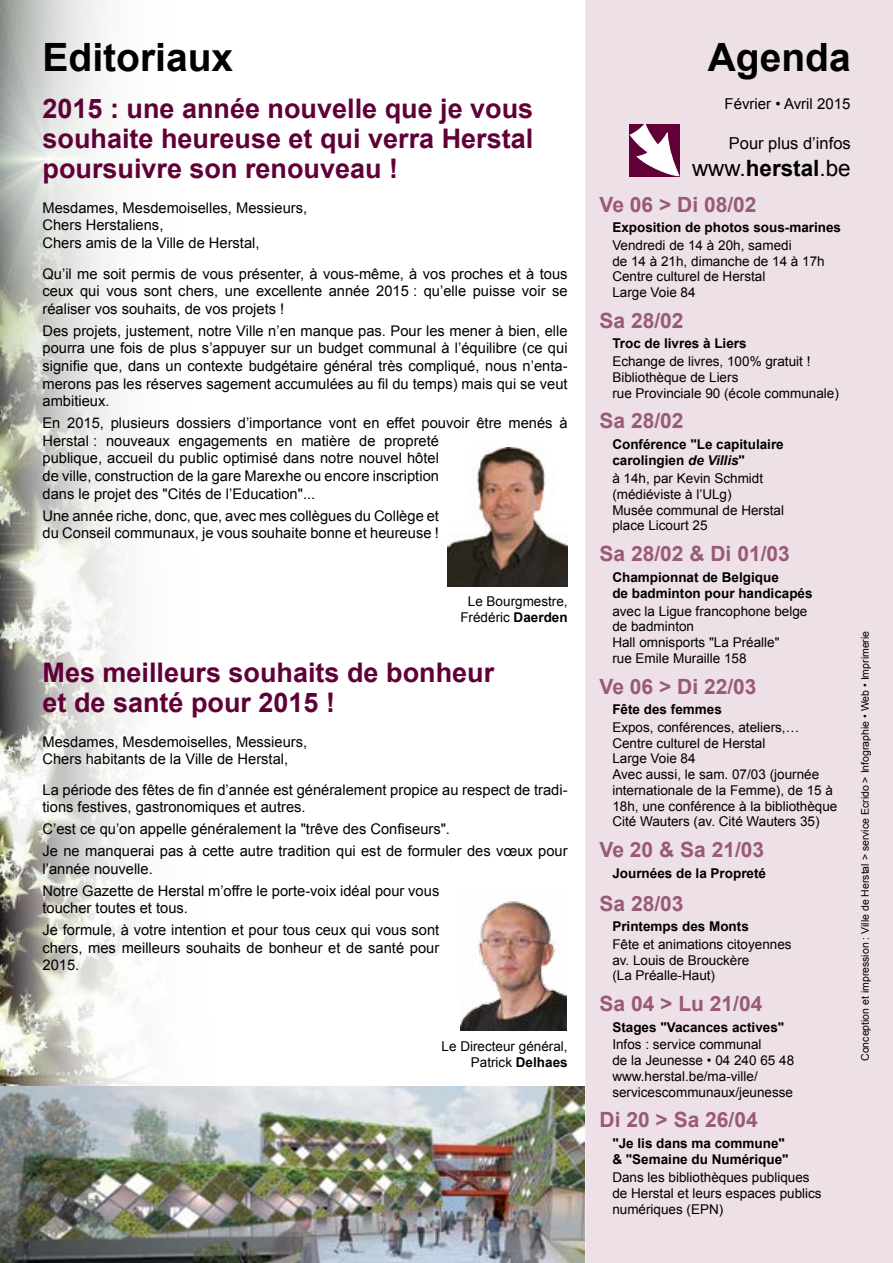
<style>
.page{position:relative;width:893px;height:1263px;background:#fff}
.page>*{position:absolute;margin:0;border:0;box-sizing:border-box;transform-origin:0 0}
.t1{font:700 39px "Arial";color:#000}
.t2{font:700 27px/30px "Arial";color:#600037;text-align:justify}
.t3{font:22.5px "Arial";color:#000}
.t4{font:700 21px "Arial";color:#985a78}
.t5{font:16.5px "Arial";color:#000}
.t6{font:15px "Arial";color:#000}
.t7{font:14.7px/17.7px "Arial";color:#000}
.t8{font:13.5px/15.8px "Arial";color:#000}
.t9{font:700 13.5px/16.2px "Arial";color:#000}
.t10{font:10.5px "Arial";color:#000}
.s1{font-weight:700}
.s2{font-style:italic}
</style>
<div class="page">
<div style="left:585px;top:0;width:308px;height:1263px;background:#ede0e7"></div>
<img style="left:0;top:0;width:461px;height:1086px">
<img style="left:448px;top:447px;width:119px;height:140px">
<svg style="left:629px;top:124px;width:51px;height:53px"></svg>
<img style="left:461px;top:901px;width:105px;height:130px">
<img style="left:0;top:1086px;width:585px;height:177px">
<h1 class="t1" style="left:43px;top:32px;width:192px">Editoriaux</h1>
<h1 class="t1" style="left:708px;top:32px;width:145px">Agenda</h1>
<h2 class="t2" style="left:43px;top:95px;width:492px">2015 : une année nouvelle que je vous souhaite heureuse et qui verra Herstal poursuivre son renouveau !</h2>
<p class="t7" style="left:43px;top:199px;width:266px">Mesdames, Mesdemoiselles, Messieurs,<br>Chers Herstaliens,<br>Chers amis de la Ville de Herstal,</p>
<p class="t7" style="left:43px;top:265px;width:527px;text-align:justify">Qu’il me soit permis de vous présenter, à vous-même, à vos proches et à tous ceux qui vous sont chers, une excellente année 2015 : qu’elle puisse voir se réaliser vos souhaits, de vos projets !</p>
<p class="t7" style="left:43px;top:322px;width:527px;text-align:justify">Des projets, justement, notre Ville n’en manque pas. Pour les mener à bien, elle pourra une fois de plus s’appuyer sur un budget communal à l’équilibre (ce qui signifie que, dans un contexte budgétaire général très compliqué, nous n’enta&shy;merons pas les réserves sagement accumulées au fil du temps) mais qui se veut ambitieux.</p>
<p class="t7" style="left:43px;top:414px;width:527px">En 2015, plusieurs dossiers d’importance vont en effet pouvoir être menés à Herstal : nouveaux engagements en matière de propreté<br>publique, accueil du public optimisé dans notre nouvel hôtel<br>de ville, construction de la gare Marexhe ou encore inscription<br>dans le projet des "Cités de l’Education"...</p>
<p class="t7" style="left:43px;top:507px;width:398px">Une année riche, donc, que, avec mes collègues du Collège et du Conseil communaux, je vous souhaite bonne et heureuse !</p>
<p class="t8" style="left:460px;top:593px;width:109px;line-height:16.2px;text-align:center">Le Bourgmestre,<br>Frédéric <span class="s1">Daerden</span></p>
<h2 class="t2" style="left:43px;top:658px;width:453px">Mes meilleurs souhaits de bonheur et de santé pour 2015 !</h2>
<p class="t7" style="left:43px;top:733px;width:266px">Mesdames, Mesdemoiselles, Messieurs,<br>Chers habitants de la Ville de Herstal,</p>
<p class="t7" style="left:43px;top:781px;width:527px">La période des fêtes de fin d’année est généralement propice au respect de tradi&shy;tions festives, gastronomiques et autres.</p>
<p class="t7" style="left:43px;top:818px;width:527px;line-height:21.9px">C’est ce qu’on appelle généralement la "trêve des Confiseurs".<br>Je ne manquerai pas à cette autre tradition qui est de formuler des vœux pour</p>
<p class="t7" style="left:43px;top:858px;width:398px;line-height:21.9px">l’année nouvelle.<br>Notre Gazette de Herstal m’offre le porte-voix idéal pour vous</p>
<p class="t7" style="left:43px;top:897px;width:398px;line-height:21.9px">toucher toutes et tous.<br>Je formule, à votre intention et pour tous ceux qui vous sont</p>
<p class="t7" style="left:43px;top:939px;width:398px">chers, mes meilleurs souhaits de bonheur et de santé pour<br>2015.</p>
<p class="t8" style="left:442px;top:1038px;width:128px;line-height:16.2px;text-align:right">Le Directeur général,<br>Patrick <span class="s1">Delhaes</span></p>
<p class="t6" style="left:725px;top:94px;width:127px">Février • Avril 2015</p>
<p class="t5" style="left:729px;top:132px;width:123px">Pour plus d’infos</p>
<h3 class="t3" style="left:692px;top:153px;width:160px">www.<span class="s1">herstal</span>.be</h3>
<h3 class="t4" style="left:600px;top:190px;width:159px">Ve 06 &gt; Di 08/02</h3>
<p class="t9" style="left:612px;top:220px;width:230px">Exposition de photos sous-marines</p>
<p class="t8" style="left:612px;top:237px;width:214px">Vendredi de 14 à 20h, samedi<br>de 14 à 21h, dimanche de 14 à 17h<br>Centre culturel de Herstal<br>Large Voie 84</p>
<h3 class="t4" style="left:600px;top:307px;width:86px">Sa 28/02</h3>
<p class="t9" style="left:612px;top:336px;width:136px">Troc de livres à Liers</p>
<p class="t8" style="left:612px;top:354px;width:228px">Echange de livres, 100% gratuit !<br>Bibliothèque de Liers<br>rue Provinciale 90 (école communale)</p>
<h3 class="t4" style="left:600px;top:407px;width:86px">Sa 28/02</h3>
<p class="t9" style="left:612px;top:437px;width:173px">Conférence "Le capitulaire carolingien <span class="s2">de Villis</span>"</p>
<p class="t8" style="left:612px;top:470px;width:173px">à 14h, par Kevin Schmidt (médiéviste à l’ULg)<br>Musée communal de Herstal place Licourt 25</p>
<h3 class="t4" style="left:600px;top:540px;width:192px">Sa 28/02 &amp; Di 01/03</h3>
<p class="t9" style="left:612px;top:569px;width:202px">Championnat de Belgique<br>de badminton pour handicapés</p>
<p class="t8" style="left:612px;top:603px;width:197px">avec la Ligue francophone belge de badminton<br>Hall omnisports "La Préalle"<br>rue Emile Muraille 158</p>
<h3 class="t4" style="left:600px;top:672px;width:159px">Ve 06 &gt; Di 22/03</h3>
<p class="t9" style="left:612px;top:702px;width:111px">Fête des femmes</p>
<p class="t8" style="left:612px;top:719px;width:227px">Expos, conférences, ateliers,…<br>Centre culturel de Herstal<br>Large Voie 84<br>Avec aussi, le sam. 07/03 (journée internationale de la Femme), de 15 à<br>18h, une conférence à la bibliothèque<br>Cité Wauters (av. Cité Wauters 35)</p>
<h3 class="t4" style="left:600px;top:836px;width:166px">Ve 20 &amp; Sa 21/03</h3>
<p class="t9" style="left:612px;top:865px;width:155px">Journées de la Propreté</p>
<h3 class="t4" style="left:600px;top:889px;width:86px">Sa 28/03</h3>
<p class="t9" style="left:612px;top:918px;width:138px">Printemps des Monts</p>
<p class="t8" style="left:612px;top:936px;width:181px">Fête et animations citoyennes av. Louis de Brouckère<br>(La Préalle-Haut)</p>
<h3 class="t4" style="left:600px;top:990px;width:164px">Sa 04 &gt; Lu 21/04</h3>
<p class="t9" style="left:612px;top:1019px;width:173px">Stages "Vacances actives"</p>
<p class="t8" style="left:612px;top:1037px;width:183px">Infos : service communal<br>de la Jeunesse • 04 240 65 48 www.herstal.be/ma-ville/ servicescommunaux/jeunesse</p>
<h3 class="t4" style="left:600px;top:1106px;width:160px">Di 20 &gt; Sa 26/04</h3>
<p class="t9" style="left:612px;top:1135px;width:178px">"Je lis dans ma commune" &amp; "Semaine du Numérique"</p>
<p class="t8" style="left:612px;top:1169px;width:211px">Dans les bibliothèques publiques de Herstal et leurs espaces publics numériques (EPN)</p>
<p class="t10" style="left:858px;top:1061px;width:432px;rotate:-90deg">Conception et impression : Ville de Herstal &gt; service Ecrido &gt; Infographie • Web • Imprimerie</p>
</div>
